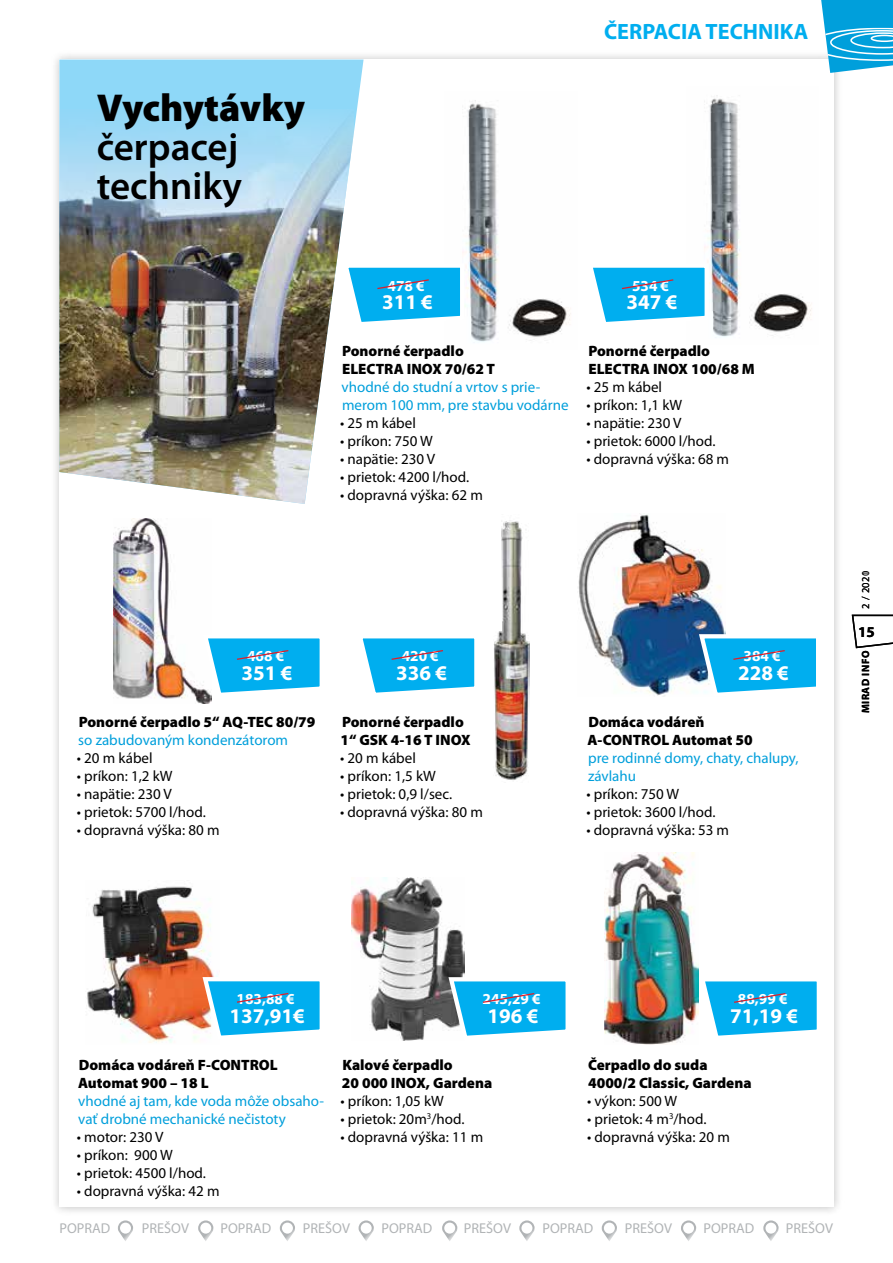
<style>
.page{position:relative;width:893px;height:1263px;background:#fff}
.page>*{position:absolute;margin:0;border:0;box-sizing:border-box;transform-origin:0 0}
.t1{font:600 39px/39px "Myriad Pro";color:#000}
.t2{font:900 39px "Myriad Pro";color:#000}
.t3{font:700 22.2px "Myriad Pro";color:#00aeef}
.t4{font:700 21px "Myriad Pro";color:#fff}
.t5{font:700 15.3px "Myriad Pro";color:#fff}
.t6{font:15px "Myriad Pro";color:#000}
.t7{font:900 15px/18px "Myriad Pro";color:#000}
.t8{font:15px/18px "Myriad Pro";color:#009fdb}
.t9{font:700 15px "Myriad Pro";color:#000}
.t10{font:14.25px "Myriad Pro";color:#b1b4b6}
.t11{font:700 10.5px "Myriad Pro";letter-spacing:.05em;color:#000}
.t12{font:10.5px "Myriad Pro";color:#000}
</style>
<div class="page">
<svg style="left:118px;top:1220px;width:15px;height:21px"></svg>
<svg style="left:198px;top:1220px;width:15px;height:21px"></svg>
<svg style="left:280px;top:1220px;width:15px;height:21px"></svg>
<svg style="left:359px;top:1220px;width:15px;height:21px"></svg>
<svg style="left:442px;top:1220px;width:15px;height:21px"></svg>
<svg style="left:519px;top:1220px;width:16px;height:21px"></svg>
<svg style="left:602px;top:1220px;width:15px;height:21px"></svg>
<svg style="left:681px;top:1220px;width:15px;height:21px"></svg>
<svg style="left:763px;top:1220px;width:16px;height:21px"></svg>
<div style="left:50px;top:50px;width:794px;height:1166px;background:#000;opacity:.25"></div>
<div style="left:60px;top:60px;width:774px;height:1146px;background:#fff"></div>
<img style="left:114px;top:518px;width:97px;height:185px">
<img style="left:352px;top:877px;width:112px;height:163px">
<img style="left:704px;top:95px;width:108px;height:243px">
<img style="left:466px;top:100px;width:105px;height:243px">
<img style="left:87px;top:886px;width:127px;height:157px">
<img style="left:578px;top:514px;width:148px;height:183px">
<svg style="left:364px;top:267px;width:96px;height:55px"></svg>
<svg style="left:851px;top:614px;width:42px;height:35px"></svg>
<svg style="left:821px;top:0;width:72px;height:73px"></svg>
<svg style="left:200px;top:632px;width:120px;height:67px"></svg>
<svg style="left:593px;top:261px;width:118px;height:68px"></svg>
<svg style="left:362px;top:638px;width:113px;height:55px"></svg>
<svg style="left:200px;top:975px;width:120px;height:67px"></svg>
<svg style="left:696px;top:632px;width:120px;height:65px"></svg>
<svg style="left:446px;top:975px;width:120px;height:65px"></svg>
<svg style="left:705px;top:981px;width:112px;height:55px"></svg>
<img style="left:605px;top:853px;width:94px;height:191px">
<svg style="left:59px;top:60px;width:305px;height:262px;fill:#8ed8f8"></svg>
<img style="left:59px;top:109px;width:294px;height:395px">
<img style="left:494px;top:520px;width:35px;height:260px">
<h1 class="t2" style="left:97px;top:85px;width:210px">Vychytávky</h1>
<h1 class="t1" style="left:97px;top:126px;width:147px">čerpacej techniky</h1>
<h2 class="t3" style="left:604px;top:17px;width:206px">ČERPACIA TECHNIKA</h2>
<p class="t5" style="left:388px;top:275px;width:39px">478 €</p>
<p class="t5" style="left:632px;top:275px;width:39px">534 €</p>
<h3 class="t4" style="left:382px;top:288px;width:52px">311 €</h3>
<h3 class="t4" style="left:627px;top:288px;width:52px">347 €</h3>
<p class="t7" style="left:342px;top:342px;width:154px">Ponorné čerpadlo<br>ELECTRA INOX 70/62 T</p>
<p class="t8" style="left:342px;top:378px;width:229px">vhodné do studní a vrtov s prie&shy;merom 100 mm, pre stavbu vodárne</p>
<p class="t6" style="left:340px;top:414px;width:77px">• 25 m kábel</p>
<p class="t6" style="left:340px;top:432px;width:94px">• príkon: 750 W</p>
<p class="t6" style="left:340px;top:450px;width:97px">• napätie: 230 V</p>
<p class="t6" style="left:340px;top:468px;width:131px">• prietok: 4200 l/hod.</p>
<p class="t6" style="left:340px;top:486px;width:144px">• dopravná výška: 62 m</p>
<p class="t7" style="left:588px;top:342px;width:168px">Ponorné čerpadlo<br>ELECTRA INOX 100/68 M</p>
<p class="t6" style="left:586px;top:378px;width:77px">• 25 m kábel</p>
<p class="t6" style="left:586px;top:396px;width:97px">• príkon: 1,1 kW</p>
<p class="t6" style="left:586px;top:414px;width:97px">• napätie: 230 V</p>
<p class="t6" style="left:586px;top:432px;width:131px">• prietok: 6000 l/hod.</p>
<p class="t6" style="left:586px;top:450px;width:144px">• dopravná výška: 68 m</p>
<p class="t5" style="left:247px;top:646px;width:39px">468 €</p>
<p class="t5" style="left:402px;top:646px;width:39px">420 €</p>
<p class="t5" style="left:743px;top:646px;width:39px">384 €</p>
<h3 class="t4" style="left:242px;top:659px;width:52px">351 €</h3>
<h3 class="t4" style="left:396px;top:659px;width:52px">336 €</h3>
<h3 class="t4" style="left:738px;top:659px;width:52px">228 €</h3>
<p class="t7" style="left:79px;top:713px;width:238px">Ponorné čerpadlo 5“ AQ-TEC 80/79</p>
<p class="t8" style="left:78px;top:731px;width:211px">so zabudovaným kondenzátorom</p>
<p class="t6" style="left:77px;top:749px;width:77px">• 20 m kábel</p>
<p class="t6" style="left:77px;top:767px;width:97px">• príkon: 1,2 kW</p>
<p class="t6" style="left:77px;top:785px;width:97px">• napätie: 230 V</p>
<p class="t6" style="left:77px;top:803px;width:131px">• prietok: 5700 l/hod.</p>
<p class="t6" style="left:77px;top:821px;width:144px">• dopravná výška: 80 m</p>
<p class="t7" style="left:340px;top:713px;width:132px">Ponorné čerpadlo<br>1“ GSK 4-16 T INOX</p>
<p class="t6" style="left:340px;top:749px;width:77px">• 20 m kábel</p>
<p class="t6" style="left:340px;top:767px;width:97px">• príkon: 1,5 kW</p>
<p class="t6" style="left:340px;top:785px;width:114px">• prietok: 0,9 l/sec.</p>
<p class="t6" style="left:340px;top:803px;width:144px">• dopravná výška: 80 m</p>
<p class="t7" style="left:588px;top:713px;width:167px">Domáca vodáreň<br>A-CONTROL Automat 50</p>
<p class="t8" style="left:588px;top:749px;width:212px">pre rodinné domy, chaty, chalupy, závlahu</p>
<p class="t6" style="left:586px;top:785px;width:94px">• príkon: 750 W</p>
<p class="t6" style="left:586px;top:803px;width:131px">• prietok: 3600 l/hod.</p>
<p class="t6" style="left:586px;top:821px;width:144px">• dopravná výška: 53 m</p>
<p class="t12" style="left:859px;top:609px;width:40px;rotate:-90deg">2 / 2020</p>
<p class="t12" style="left:859px;top:576px;width:7px;rotate:-90deg">1</p>
<p class="t9" style="left:858px;top:622px;width:18px">15</p>
<p class="t11" style="left:859px;top:713px;width:64px;rotate:-90deg">MIRAD INFO</p>
<p class="t5" style="left:237px;top:989px;width:60px">183,88 €</p>
<p class="t5" style="left:483px;top:989px;width:60px">245,29 €</p>
<p class="t5" style="left:738px;top:989px;width:51px">88,99 €</p>
<h3 class="t4" style="left:229px;top:1002px;width:77px">137,91€</h3>
<h3 class="t4" style="left:488px;top:1002px;width:52px">196 €</h3>
<h3 class="t4" style="left:730px;top:1002px;width:69px">71,19 €</h3>
<p class="t7" style="left:78px;top:1056px;width:201px">Domáca vodáreň F-CONTROL<br>Automat 900 – 18 L</p>
<p class="t8" style="left:78px;top:1091px;width:247px">vhodné aj tam, kde voda môže obsaho&shy;vať drobné mechanické nečistoty</p>
<p class="t6" style="left:77px;top:1127px;width:88px">• motor: 230 V</p>
<p class="t6" style="left:77px;top:1145px;width:97px">• príkon: 900 W</p>
<p class="t6" style="left:77px;top:1163px;width:131px">• prietok: 4500 l/hod.</p>
<p class="t6" style="left:77px;top:1181px;width:144px">• dopravná výška: 42 m</p>
<p class="t7" style="left:342px;top:1056px;width:152px">Kalové čerpadlo<br>20 000 INOX, Gardena</p>
<p class="t6" style="left:340px;top:1091px;width:105px">• príkon: 1,05 kW</p>
<p class="t6" style="left:340px;top:1109px;width:126px">• prietok: 20m<sup>3</sup>/hod.</p>
<p class="t6" style="left:340px;top:1127px;width:144px">• dopravná výška: 11 m</p>
<p class="t7" style="left:588px;top:1056px;width:165px">Čerpadlo do suda<br>4000/2 Classic, Gardena</p>
<p class="t6" style="left:587px;top:1091px;width:92px">• výkon: 500 W</p>
<p class="t6" style="left:587px;top:1109px;width:121px">• prietok: 4 m<sup>3</sup>/hod.</p>
<p class="t6" style="left:587px;top:1127px;width:144px">• dopravná výška: 20 m</p>
<p class="t10" style="left:60px;top:1220px;width:52px">POPRAD</p>
<p class="t10" style="left:142px;top:1220px;width:49px">PREŠOV</p>
<p class="t10" style="left:221px;top:1220px;width:52px">POPRAD</p>
<p class="t10" style="left:303px;top:1220px;width:49px">PREŠOV</p>
<p class="t10" style="left:381px;top:1220px;width:52px">POPRAD</p>
<p class="t10" style="left:464px;top:1220px;width:49px">PREŠOV</p>
<p class="t10" style="left:542px;top:1220px;width:52px">POPRAD</p>
<p class="t10" style="left:625px;top:1220px;width:49px">PREŠOV</p>
<p class="t10" style="left:703px;top:1220px;width:52px">POPRAD</p>
<p class="t10" style="left:786px;top:1220px;width:49px">PREŠOV</p>
</div>
